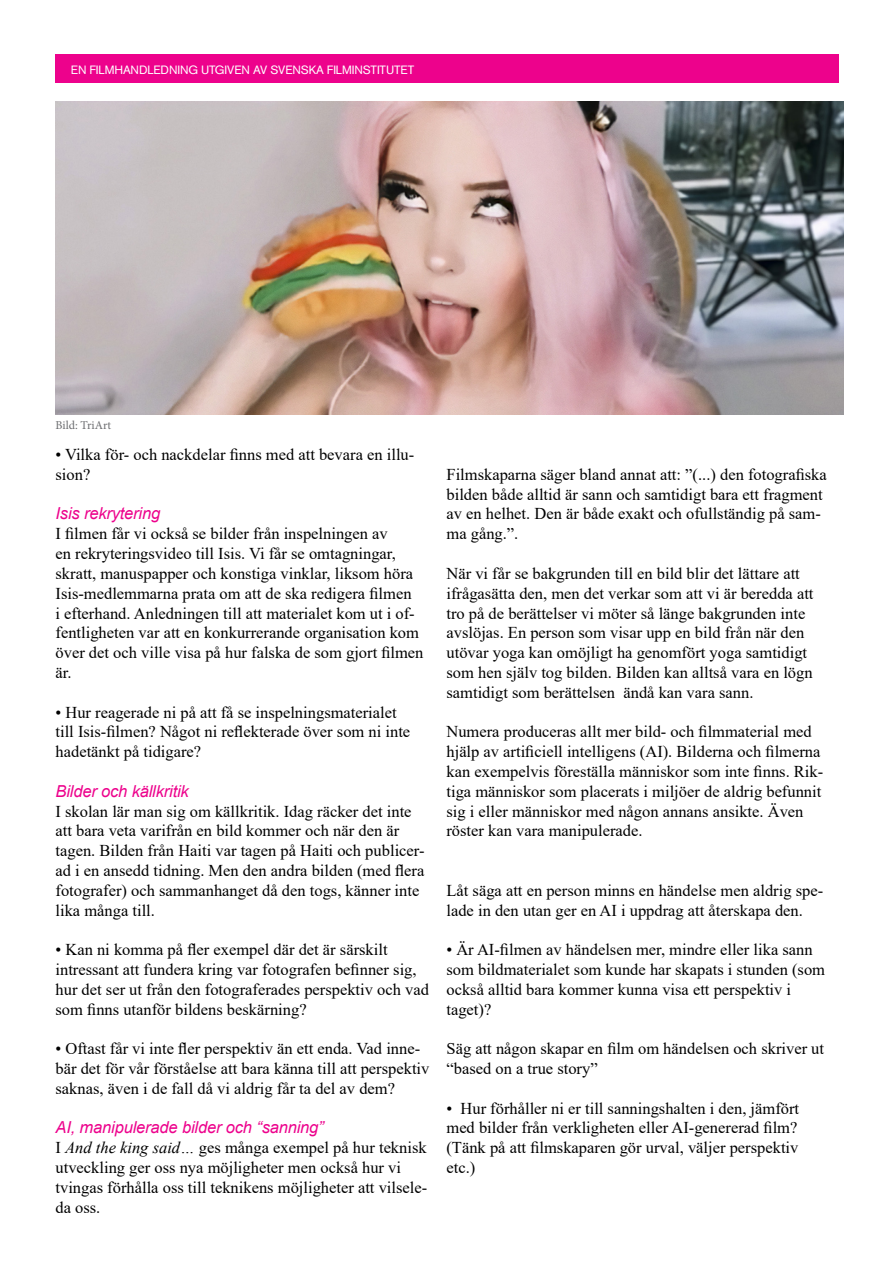
<style>
.page{position:relative;width:893px;height:1263px;background:#fff}
.page>*{position:absolute;margin:0;border:0;box-sizing:border-box;transform-origin:0 0}
.t1{font:16.5px/19.8px "Times New Roman";color:#000}
.t2{font:italic 16.5px "Arial";letter-spacing:-.01em;color:#ed028c}
.t3{font:12px "Akzidenz Grotesk BQ";letter-spacing:-.01em;color:#fff}
.t4{font:12px "Minion Pro";color:#6c6d70}
.s1{font-style:italic}
</style>
<div class="page">
<div style="left:55px;top:55px;width:783px;height:28px;background:#ed028c"></div>
<img style="left:56px;top:101px;width:787px;height:314px">
<p class="t3" style="left:71px;top:63px;width:345px">EN FILMHANDLEDNING UTGIVEN AV SVENSKA FILMINSTITUTET</p>
<p class="t4" style="left:56px;top:417px;width:57px">Bild: TriArt</p>
<p class="t1" style="left:56px;top:444px;width:360px">• Vilka för- och nackdelar finns med att bevara en illu&shy;sion?</p>
<p class="t2" style="left:56px;top:503px;width:106px">Isis rekrytering</p>
<p class="t1" style="left:56px;top:523px;width:369px">I filmen får vi också se bilder från inspelningen av<br>en rekryteringsvideo till Isis. Vi får se omtagningar, skratt, manuspapper och konstiga vinklar, liksom höra Isis-medlemmarna prata om att de ska redigera filmen<br>i efterhand. Anledningen till att materialet kom ut i of&shy;fentligheten var att en konkurrerande organisation kom över det och ville visa på hur falska de som gjort filmen är.</p>
<p class="t1" style="left:56px;top:701px;width:356px">• Hur reagerade ni på att få se inspelningsmaterialet till Isis-filmen? Något ni reflekterade över som ni inte hadetänkt på tidigare?</p>
<p class="t2" style="left:56px;top:780px;width:135px">Bilder och källkritik</p>
<p class="t1" style="left:56px;top:800px;width:370px">I skolan lär man sig om källkritik. Idag räcker det inte att bara veta varifrån en bild kommer och när den är tagen. Bilden från Haiti var tagen på Haiti och publicer&shy;ad i en ansedd tidning. Men den andra bilden (med flera fotografer) och sammanhanget då den togs, känner inte lika många till.</p>
<p class="t1" style="left:56px;top:939px;width:375px">• Kan ni komma på fler exempel där det är särskilt intressant att fundera kring var fotografen befinner sig, hur det ser ut från den fotograferades perspektiv och vad som finns utanför bildens beskärning?</p>
<p class="t1" style="left:56px;top:1038px;width:375px">• Oftast får vi inte fler perspektiv än ett enda. Vad inne&shy;bär det för vår förståelse att bara känna till att perspektiv saknas, även i de fall då vi aldrig får ta del av dem?</p>
<p class="t2" style="left:56px;top:1117px;width:270px">AI, manipulerade bilder och “sanning”</p>
<p class="t1" style="left:56px;top:1137px;width:373px">I <span class="s1">And the king said…</span> ges många exempel på hur teknisk utveckling ger oss nya möjligheter men också hur vi tvingas förhålla oss till teknikens möjligheter att vilsele&shy;da oss.</p>
<p class="t1" style="left:446px;top:464px;width:382px">Filmskaparna säger bland annat att: ”(...) den fotografiska bilden både alltid är sann och samtidigt bara ett fragment av en helhet. Den är både exakt och ofullständig på sam&shy;ma gång.”.</p>
<p class="t1" style="left:446px;top:563px;width:369px">När vi får se bakgrunden till en bild blir det lättare att ifrågasätta den, men det verkar som att vi är beredda att tro på de berättelser vi möter så länge bakgrunden inte avslöjas. En person som visar upp en bild från när den utövar yoga kan omöjligt ha genomfört yoga samtidigt som hen själv tog bilden. Bilden kan alltså vara en lögn samtidigt som berättelsen ändå kan vara sann.</p>
<p class="t1" style="left:446px;top:721px;width:378px">Numera produceras allt mer bild- och filmmaterial med hjälp av artificiell intelligens (AI). Bilderna och filmerna kan exempelvis föreställa människor som inte finns. Rik&shy;tiga människor som placerats i miljöer de aldrig befunnit sig i eller människor med någon annans ansikte. Även röster kan vara manipulerade.</p>
<p class="t1" style="left:446px;top:880px;width:378px">Låt säga att en person minns en händelse men aldrig spe&shy;lade in den utan ger en AI i uppdrag att återskapa den.</p>
<p class="t1" style="left:446px;top:939px;width:380px">• Är AI-filmen av händelsen mer, mindre eller lika sann som bildmaterialet som kunde har skapats i stunden (som också alltid bara kommer kunna visa ett perspektiv i taget)?</p>
<p class="t1" style="left:446px;top:1038px;width:379px">Säg att någon skapar en film om händelsen och skriver ut “based on a true story”</p>
<p class="t1" style="left:446px;top:1097px;width:354px;text-align:justify">• Hur förhåller ni er till sanningshalten i den, jämfört med bilder från verkligheten eller AI-genererad film? (Tänk på att filmskaparen gör urval, väljer perspektiv etc.)</p>
</div>
